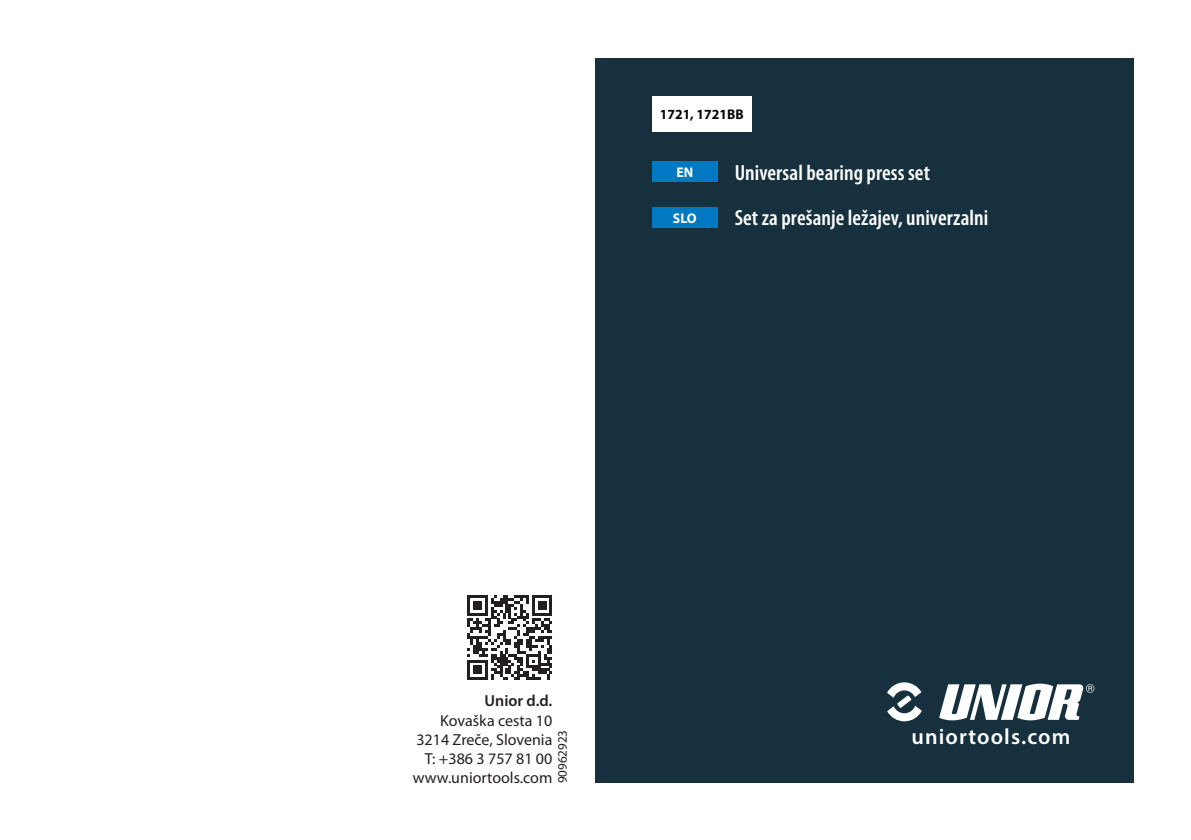
<style>
.page{position:relative;width:1191px;height:840px;background:#fff}
.page>*{position:absolute;margin:0;border:0;box-sizing:border-box;transform-origin:0 0}
.ang_ime_artikla{font:600 condensed 22px "Myriad Pro";letter-spacing:.005em;color:#fff}
.t1{font:600 22px "Myriad Pro";letter-spacing:.05em;color:#fff}
.t2{font:16px "Myriad Pro";color:#231f20}
.t3{font:600 16px "Myriad Pro";color:#231f20}
.nem_št_artikla{font:700 14px "Myriad Pro";color:#040503}
.oznaka{font:700 14px "Myriad Pro";color:#fff}
.t4{font:13px "Myriad Pro";color:#231f20}
</style>
<div class="page">
<div style="left:595px;top:58px;width:539px;height:723px;background:#16303d"></div>
<div style="left:652px;top:161px;width:65px;height:21px;background:#0079c2"></div>
<div style="left:652px;top:207px;width:65px;height:21px;background:#0079c2"></div>
<svg style="left:939px;top:683px;width:155px;height:37px"></svg>
<svg style="left:887px;top:682px;width:34px;height:39px"></svg>
<svg style="left:467px;top:595px;width:85px;height:84px"></svg>
<div style="left:652px;top:96px;width:99px;height:35px;background:#fff"></div>
<p class="nem_št_artikla" style="left:660px;top:105px;width:85px">1721, 1721BB</p>
<p class="oznaka" style="left:676px;top:163px;width:18px">EN</p>
<p class="oznaka" style="left:673px;top:209px;width:25px">SLO</p>
<p class="ang_ime_artikla" style="left:734px;top:159px;width:197px">Universal bearing press set</p>
<p class="ang_ime_artikla" style="left:734px;top:204px;width:255px">Set za prešanje ležajev, univerzalni</p>
<p class="t3" style="left:484px;top:690px;width:69px">Unior d.d.</p>
<p class="t2" style="left:440px;top:710px;width:114px">Kovaška cesta 10</p>
<p class="t2" style="left:416px;top:729px;width:137px">3214 Zreče, Slovenia</p>
<p class="t2" style="left:425px;top:748px;width:129px">T: +386 3 757 81 00</p>
<p class="t2" style="left:413px;top:767px;width:141px">www.uniortools.com</p>
<p class="t4" style="left:554px;top:782px;width:55px;rotate:-90deg">90962923</p>
<p class="t1" style="left:911px;top:721px;width:160px">uniortools.com</p>
</div>
